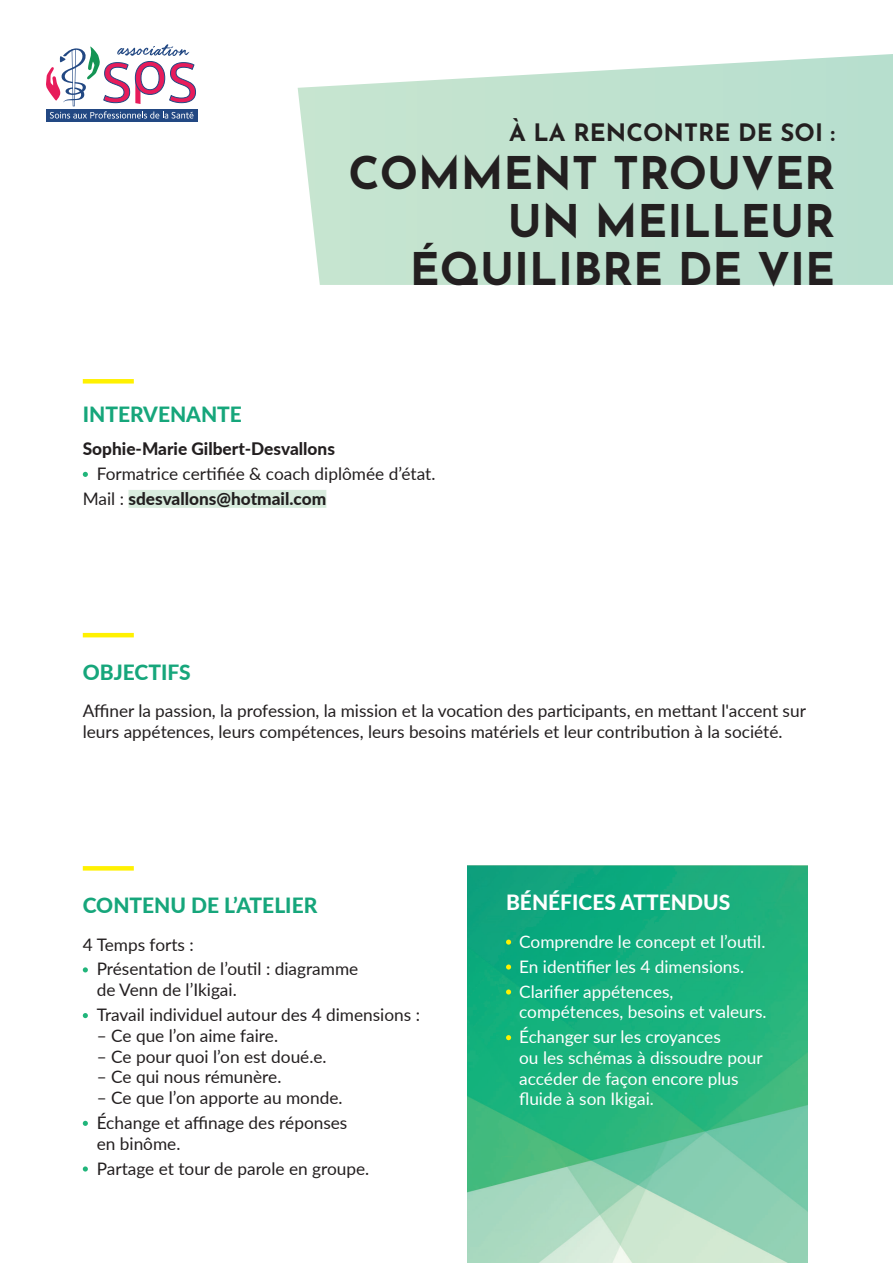
<style>
.page{position:relative;width:893px;height:1263px;background:#fff}
.page>*{position:absolute;margin:0;border:0;box-sizing:border-box;transform-origin:0 0}
.t1{font:700 45px/48px "Josefin Sans";color:#231f20;text-align:right}
.t2{font:700 24px "Josefin Sans";color:#231f20}
.t3{font:800 21px "Lato";color:#16a67b}
.t4{font:800 21px "Lato";color:#fff}
.t5{font:17.25px/24.9px "Lato";color:#231f20}
.t6{font:17.25px/24.9px "Lato";color:#fff}
.t7{font:800 17.25px "Lato";color:#231f20}
.s1{font-weight:800}
</style>
<div class="page">
<div style="left:46px;top:109px;width:151px;height:12px;background:#224883"></div>
<svg style="left:46px;top:44px;width:150px;height:75px"></svg>
<svg style="left:298px;top:54px;width:595px;height:231px;background:#c5e4d4"></svg>
<img style="left:468px;top:865px;width:340px;height:398px">
<div style="left:83px;top:379px;width:51px;height:5px;background:#fff101"></div>
<div style="left:128px;top:490px;width:198px;height:18px;background:#d9ecde"></div>
<svg style="left:83px;top:472px;width:5px;height:5px"></svg>
<svg style="left:506px;top:939px;width:5px;height:6px"></svg>
<svg style="left:506px;top:964px;width:5px;height:5px"></svg>
<svg style="left:506px;top:989px;width:5px;height:5px"></svg>
<svg style="left:506px;top:1035px;width:5px;height:5px"></svg>
<hr style="left:83px;top:633px;width:51px;height:4px;background:#fff101">
<svg style="left:83px;top:866px;width:51px;height:4px"></svg>
<svg style="left:83px;top:967px;width:5px;height:5px"></svg>
<svg style="left:83px;top:1013px;width:5px;height:5px"></svg>
<svg style="left:83px;top:1121px;width:5px;height:5px"></svg>
<svg style="left:83px;top:1166px;width:5px;height:5px"></svg>
<h2 class="t2" style="left:509px;top:111px;width:328px">À LA RENCONTRE DE SOI :</h2>
<h1 class="t1" style="left:348px;top:142px;width:488px">COMMENT TROUVER<br>UN MEILLEUR<br>ÉQUILIBRE DE VIE</h1>
<p class="t3" style="left:83px;top:398px;width:161px">INTERVENANTE</p>
<p class="t7" style="left:83px;top:436px;width:254px">Sophie-Marie Gilbert-Desvallons</p>
<p class="t5" style="left:83px;top:460px;width:354px;text-indent:14px">Formatrice certifiée &amp; coach diplômée d’état.<br>Mail : <span class="s1">sdesvallons@hotmail.com</span></p>
<p class="t3" style="left:83px;top:656px;width:109px">OBJECTIFS</p>
<p class="t5" style="left:83px;top:700px;width:725px;line-height:20.7px">Affiner la passion, la profession, la mission et la vocation des participants, en mettant l'accent sur leurs appétences, leurs compétences, leurs besoins matériels et leur contribution à la société.</p>
<p class="t3" style="left:83px;top:889px;width:236px">CONTENU DE L’ATELIER</p>
<p class="t5" style="left:97px;top:931px;width:263px;text-indent:-14px">4 Temps forts :<br>Présentation de l’outil : diagramme</p>
<p class="t5" style="left:97px;top:977px;width:325px">de Venn de l’Ikigai.<br>Travail individuel autour des 4 dimensions :</p>
<p class="t5" style="left:97px;top:1022px;width:183px">– Ce que l’on aime faire.</p>
<p class="t5" style="left:97px;top:1043px;width:231px">– Ce pour quoi l’on est doué.e.</p>
<p class="t5" style="left:97px;top:1064px;width:186px">– Ce qui nous rémunère.</p>
<p class="t5" style="left:97px;top:1084px;width:252px">– Ce que l’on apporte au monde.<br>Échange et affinage des réponses</p>
<p class="t5" style="left:97px;top:1130px;width:274px">en binôme.<br>Partage et tour de parole en groupe.</p>
<p class="t4" style="left:506px;top:887px;width:226px">BÉNÉFICES ATTENDUS</p>
<p class="t6" style="left:519px;top:928px;width:248px">Comprendre le concept et l’outil.<br>En identifier les 4 dimensions.<br>Clarifier appétences,</p>
<p class="t6" style="left:519px;top:999px;width:249px">compétences, besoins et valeurs.<br>Échanger sur les croyances</p>
<p class="t6" style="left:519px;top:1046px;width:245px;line-height:20.7px">ou les schémas à dissoudre pour accéder de façon encore plus fluide à son Ikigai.</p>
</div>
